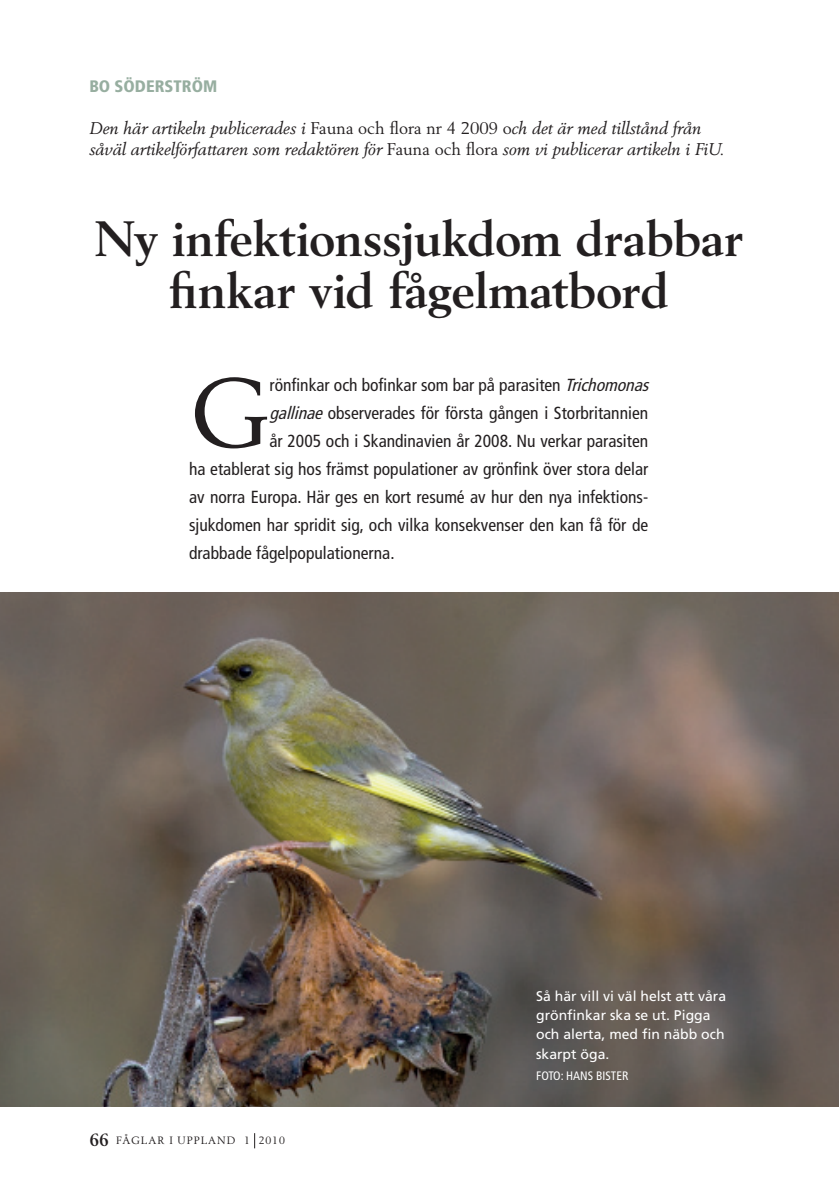
<style>
.page{position:relative;width:839px;height:1186px;background:#fff}
.page>*{position:absolute;margin:0;border:0;box-sizing:border-box;transform-origin:0 0}
.t1{font:96.42px "Berling LT Std";color:#231f20}
.t2{font:700 49px/52.5px "Berling LT Std";letter-spacing:-.005em;color:#231f20;text-align:center}
.t3{font:condensed 17.5px "Frutiger LT Std";color:#231f20}
.t4{font:italic 16.8px/21px "Berling LT Std";color:#231f20}
.t5{font:900 condensed 16.62px "Frutiger LT Std";color:#97aea0}
.t6{font:14px/19.2px "Frutiger LT Std";color:#fff}
.t7{font:condensed 12.25px "Frutiger LT Std";color:#fff}
.t8{font:10.5px "Berling LT Std";letter-spacing:.09em;color:#231f20}
.s1{font-style:normal}
.s2{font-style:italic}
.s3{font-weight:700;font-size:17.5px}
</style>
<div class="page">
<svg style="left:254px;top:1133px;width:1px;height:15px"></svg>
<img style="left:0;top:593px;width:838px;height:513px">
<p class="t5" style="left:89px;top:76px;width:129px">BO SÖDERSTRÖM</p>
<p class="t4" style="left:89px;top:117px;width:636px">Den här artikeln publicerades i <span class="s1">Fauna och flora nr 4 2009 o</span>ch det är med tillstånd från såväl artikelförfattaren som redaktören för <span class="s1">Fauna och flora</span> som vi publicerar artikeln i FiU.</p>
<h2 class="t2" style="left:95px;top:212px;width:649px">Ny infektionssjukdom drabbar finkar vid fågelmatbord</h2>
<h1 class="t1" style="left:189px;top:354px;width:82px">G</h1>
<p class="t3" style="left:269px;top:374px;width:385px">rönfinkar och bofinkar som bar på parasiten <span class="s2">Trichomonas</span></p>
<p class="t3" style="left:269px;top:402px;width:380px"><span class="s2">gallinae</span>observerades för första gången i Storbritannien</p>
<p class="t3" style="left:269px;top:430px;width:380px">år 2005 och i Skandinavien år 2008. Nu verkar parasiten</p>
<p class="t3" style="left:189px;top:458px;width:460px">ha etablerat sig hos främst populationer av grönfink över stora delar</p>
<p class="t3" style="left:189px;top:486px;width:460px">av norra Europa. Här ges en kort resumé av hur den nya infektions-</p>
<p class="t3" style="left:189px;top:514px;width:460px">sjukdomen har spridit sig, och vilka konsekvenser den kan få för de</p>
<p class="t3" style="left:189px;top:542px;width:207px">drabbade fågelpopulationerna.</p>
<p class="t8" style="left:89px;top:1134px;width:197px"><span class="s3">66</span> FÅGLAR I UPPLAND 1 2010</p>
<p class="t6" style="left:536px;top:986px;width:191px">Så här vill vi väl helst att våra grönfinkar ska se ut. Pigga och alerta, med fin näbb och skarpt öga.</p>
<p class="t7" style="left:536px;top:1068px;width:94px">FOTO: HANS BISTER</p>
</div>
